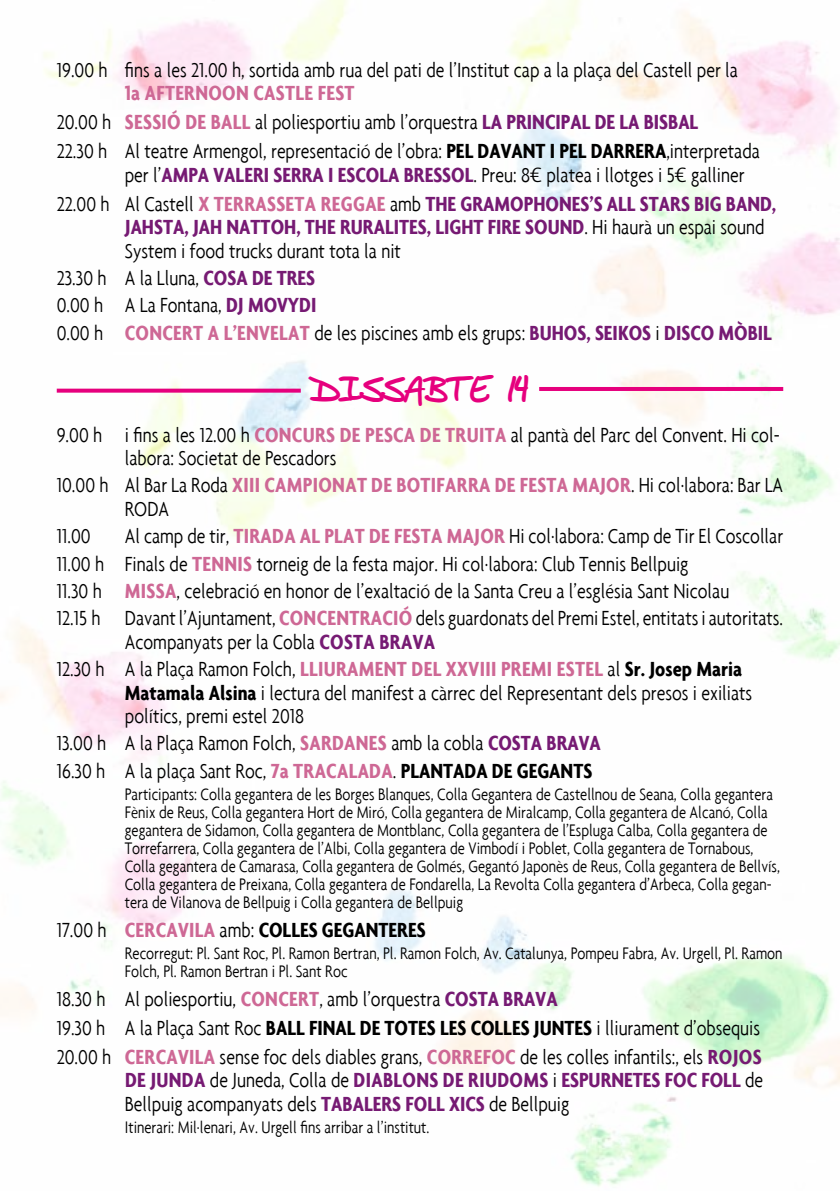
<style>
.page{position:relative;width:840px;height:1191px;background:#fff}
.page>*{position:absolute;margin:0;border:0;box-sizing:border-box;transform-origin:0 0}
.t1{font:700 32px "Bud Hand";color:#e6007d}
.t2{font:300 condensed 22px/27.4px "Agenda";color:#000}
.t3{font:700 condensed 22px/29px "Agenda";color:#761a73}
.t4{font:700 condensed 22px "Agenda";color:#000}
.t5{font:300 condensed 18px/18px "Agenda";color:#000}
.s1{font-weight:700;color:#ce6895}
.s2{font-weight:700;color:#761a73}
.s3{font-weight:700}
.s4{font-weight:300;color:#000}
.s5{font-family:"The Sans B3";font-weight:300;font-stretch:normal;color:#000}
.s6{color:#ce6895}
.s7{font-weight:300}
</style>
<div class="page">
<img style="left:0;top:0;width:839px;height:1187px">
<svg style="left:57px;top:389px;width:243px;height:4px"></svg>
<hr style="left:539px;top:387px;width:243px;height:4px;background:#e6007d">
<p class="t2" style="left:57px;top:56px;width:682px">19.00 h fins a les 21.00 h, sortida amb rua del pati de l’Institut cap a la plaça del Castell per la</p>
<p class="t2" style="left:57px;top:78px;width:704px;line-height:29px;text-indent:68px"><span class="s1">1a AFTERNOON CASTLE FEST<br></span>20.00 h <span class="s1">SESSIÓ DE BALL</span> al poliesportiu amb l’orquestra <span class="s2">LA PRINCIPAL DE LA BISBAL<br></span>22.30 h Al teatre Armengol, representació de l’obra: <span class="s3">PEL DAVANT I PEL DARRERA</span>,interpretada</p>
<p class="t3" style="left:57px;top:160px;width:720px;text-indent:68px"><span class="s4">per l’</span>AMPA VALERI SERRA I ESCOLA BRESSOL<span class="s4">. Preu: 8</span><span class="s5">€</span> <span class="s4">platea i llotges i 5</span><span class="s5">€</span> <span class="s4">galliner<br>22.00 h Al Castell</span> <span class="s6">X TERRASSETA REGGAE</span> <span class="s4">amb</span> THE GRAMOPHONES’S ALL STARS BIG BAND,</p>
<p class="t2" style="left:125px;top:215px;width:640px;line-height:23.4px"><span class="s2">JAHSTA, JAH NATTOH, THE RURALITES, LIGHT FIRE SOUND</span>. Hi haurà un espai sound<br>System i food trucks durant tota la nit</p>
<p class="t2" style="left:57px;top:264px;width:716px">23.30 h A la Lluna, <span class="s2">COSA DE TRES<br></span>0.00 h A La Fontana, <span class="s2">DJ MOVYDI<br></span>0.00 h <span class="s1">CONCERT A L’ENVELAT</span> de les piscines amb els grups: <span class="s2">BUHOS, SEIKOS</span> i <span class="s2">DISCO MÒBIL</span></p>
<h1 class="t1" style="left:311px;top:371px;width:218px">DISSABTE 14</h1>
<p class="t2" style="left:125px;top:422px;width:653px;line-height:23.4px;text-indent:-68px">9.00 h i fins a les 12.00 h <span class="s1">CONCURS DE PESCA DE TRUITA</span> al pantà del Parc del Convent. Hi col· labora: Societat de Pescadors</p>
<p class="t2" style="left:125px;top:473px;width:659px;line-height:23.4px;text-indent:-68px">10.00 h Al Bar La Roda <span class="s1">XIII CAMPIONAT DE BOTIFARRA DE FESTA MAJOR</span>. Hi col·labora: Bar LA<br>RODA</p>
<p class="t2" style="left:57px;top:522px;width:35px">11.00</p>
<p class="t2" style="left:57px;top:522px;width:727px;text-indent:68px">Al camp de tir, <span class="s1">TIRADA AL PLAT DE FESTA MAJOR</span> Hi col·labora: Camp de Tir El Coscollar 11.00 h Finals de <span class="s1">TENNIS</span> torneig de la festa major. Hi col·labora: Club Tennis Bellpuig<br>11.30 h <span class="s1">MISSA</span>, celebració en honor de l’exaltació de la Santa Creu a l’església Sant Nicolau<br>12.15 h Davant l’Ajuntament, <span class="s1">CONCENTRACIÓ</span> dels guardonats del Premi Estel, entitats i autoritats.</p>
<p class="t2" style="left:57px;top:627px;width:686px;text-indent:68px">Acompanyats per la Cobla <span class="s2">COSTA BRAVA<br></span>12.30 h A la Plaça Ramon Folch, <span class="s1">LLIURAMENT DEL XXVIII PREMI ESTEL</span> al <span class="s3">Sr. Josep Maria</span></p>
<p class="t2" style="left:125px;top:680px;width:628px;line-height:23.4px"><span class="s3">Matamala Alsina</span> i lectura del manifest a càrrec del Representant dels presos i exiliats polítics, premi estel 2018</p>
<p class="t2" style="left:57px;top:729px;width:545px">13.00 h A la Plaça Ramon Folch, <span class="s1">SARDANES</span> amb la cobla <span class="s2">COSTA BRAVA<br></span>16.30 h A la plaça Sant Roc, <span class="s1">7a TRACALADA</span>. <span class="s3">PLANTADA DE GEGANTS</span></p>
<p class="t5" style="left:125px;top:784px;width:656px">Participants: Colla gegantera de les Borges Blanques, Colla Gegantera de Castellnou de Seana, Colla gegantera Fènix de Reus, Colla gegantera Hort de Miró, Colla gegantera de Miralcamp, Colla gegantera de Alcanó, Colla gegantera de Sidamon, Colla gegantera de Montblanc, Colla gegantera de l’Espluga Calba, Colla gegantera de Torrefarrera, Colla gegantera de l’Albi, Colla gegantera de Vimbodí i Poblet, Colla gegantera de Tornabous, Colla gegantera de Camarasa, Colla gegantera de Golmés, Gegantó Japonès de Reus, Colla gegantera de Bellvís, Colla gegantera de Preixana, Colla gegantera de Fondarella, La Revolta Colla gegantera d’Arbeca, Colla gegan&shy;tera de Vilanova de Bellpuig i Colla gegantera de Bellpuig</p>
<p class="t4" style="left:57px;top:916px;width:370px"><span class="s7">17.00 h</span> <span class="s6">CERCAVILA</span> <span class="s7">amb:</span> COLLES GEGANTERES</p>
<p class="t5" style="left:125px;top:943px;width:659px">Recorregut: Pl. Sant Roc, Pl. Ramon Bertran, Pl. Ramon Folch, Av. Catalunya, Pompeu Fabra, Av. Urgell, Pl. Ramon<br>Folch, Pl. Ramon Bertran i Pl. Sant Roc</p>
<p class="t2" style="left:57px;top:984px;width:706px;line-height:29px">18.30 h Al poliesportiu, <span class="s1">CONCERT</span>, amb l’orquestra <span class="s2">COSTA BRAVA<br></span>19.30 h A la Plaça Sant Roc <span class="s3">BALL FINAL DE TOTES LES COLLES JUNTES</span> i lliurament d’obsequis<br>20.00 h <span class="s1">CERCAVILA</span> sense foc dels diables grans, <span class="s1">CORREFOC</span> de les colles infantils:, els <span class="s2">ROJOS</span></p>
<p class="t3" style="left:125px;top:1068px;width:639px;line-height:23.4px">DE JUNDA <span class="s4">de Juneda, Colla de</span> DIABLONS DE RIUDOMS <span class="s4">i</span> ESPURNETES FOC FOLL <span class="s4">de<br>Bellpuig acompanyats dels</span> TABALERS FOLL XICS <span class="s4">de Bellpuig</span></p>
<p class="t5" style="left:125px;top:1117px;width:306px">Itinerari: Mil·lenari, Av. Urgell fins arribar a l’institut.</p>
</div>
